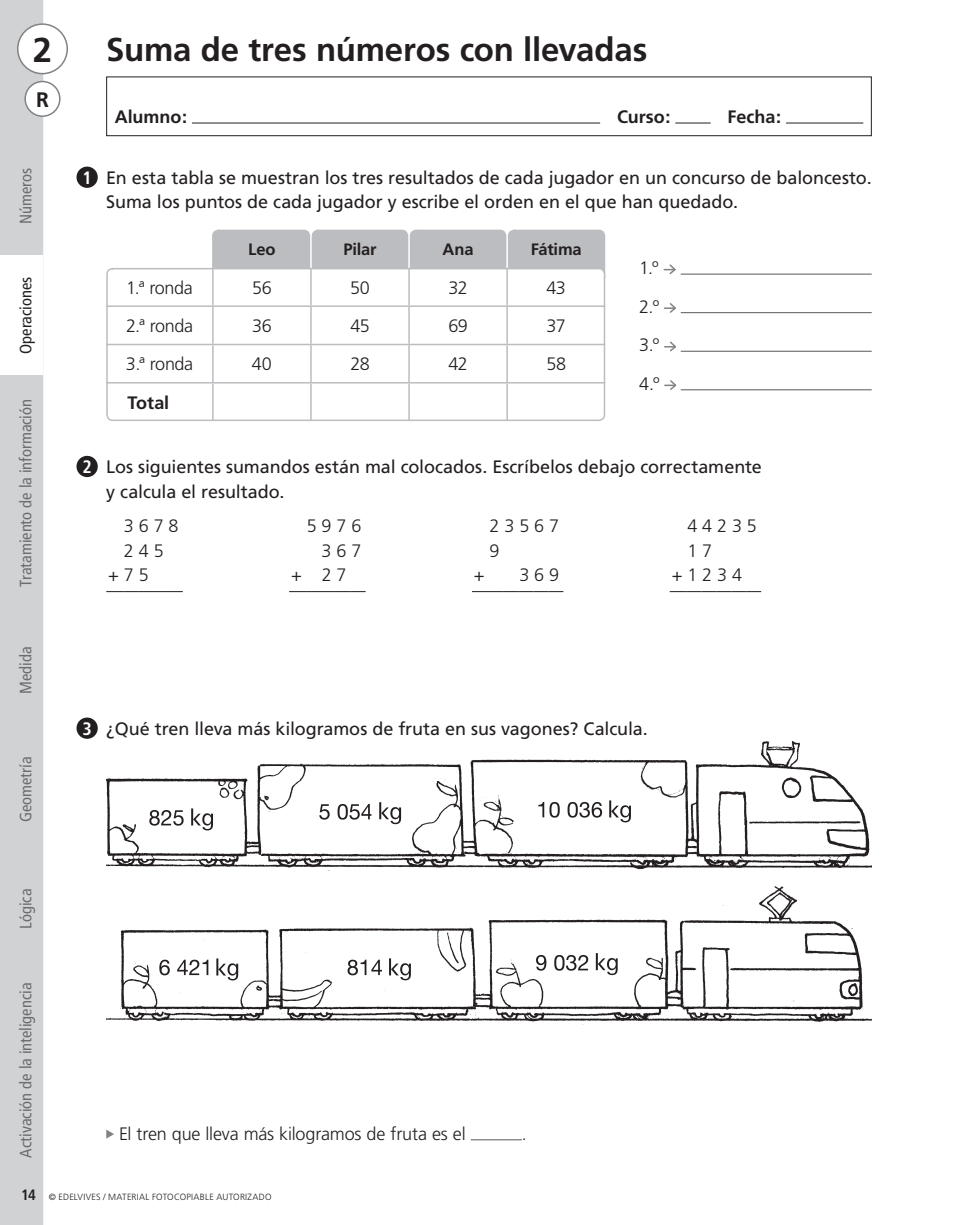
<style>
.page{position:relative;width:978px;height:1225px;background:#fff}
.page>*{position:absolute;margin:0;border:0;box-sizing:border-box;transform-origin:0 0}
.t1{font:700 34.5px "Frutiger";color:#231f20}
.t2{font:700 33px "Frutiger";letter-spacing:-.005em;color:#231f20}
.t3{font:700 21px "Frutiger";color:#231f20}
.t4{font:18px/24.8px "Frutiger";letter-spacing:-.005em;color:#231f20}
.t5{font:300 18px/38.5px "Frutiger";letter-spacing:-.01em;color:#231f20;text-align:justify}
.t6{font:700 18px "Frutiger";letter-spacing:-.005em;color:#231f20}
.t7{font:700 condensed 18px "Frutiger";color:#fff}
.t8{font:condensed 16.5px "Frutiger";color:#6c6d70}
.t9{font:700 16.5px "Frutiger";letter-spacing:-.01em;color:#231f20}
.t10{font:condensed 16.5px "Frutiger";color:#231f20}
.t11{font:300 9px "Frutiger";letter-spacing:.03em;color:#231f20}
.s1{font-weight:700;font-stretch:condensed;color:#fff}
.s2{font-weight:700;font-stretch:condensed;font-size:15px}
</style>
<div class="page">
<hr style="left:42px;top:0;width:1px;height:1224px;background:#d1d2d4">
<div style="left:0;top:0;width:42px;height:1224px;background:#d1d2d4"></div>
<div style="left:18px;top:24px;width:49px;height:50px;background:#fff;border-radius:50%"></div>
<div style="left:17px;top:23px;width:51px;height:51px;border:2px solid #808285;border-radius:50%"></div>
<div style="left:25px;top:82px;width:35px;height:34px;background:#fff;border-radius:50%"></div>
<div style="left:24px;top:81px;width:37px;height:36px;border:2px solid #808285;border-radius:50%"></div>
<div style="left:106px;top:76px;width:766px;height:60px;border:1px solid #231f20"></div>
<div style="left:0;top:256px;width:42px;height:119px;background:#fff"></div>
<hr style="left:192px;top:123px;width:408px;height:1px;background:#231f20">
<hr style="left:676px;top:123px;width:34px;height:1px;background:#231f20">
<hr style="left:786px;top:123px;width:77px;height:1px;background:#231f20">
<div style="left:76px;top:167px;width:22px;height:21px;background:#231f20;border-radius:50%"></div>
<div style="left:213px;top:230px;width:96px;height:53px;background:#bcbdc0;border-radius:6px"></div>
<div style="left:212px;top:230px;width:98px;height:54px;border:2px solid #bcbdc0;border-radius:6px"></div>
<div style="left:312px;top:230px;width:96px;height:53px;background:#bcbdc0;border-radius:6px"></div>
<div style="left:312px;top:230px;width:96px;height:54px;border:2px solid #bcbdc0;border-radius:6px"></div>
<div style="left:411px;top:230px;width:95px;height:53px;background:#bcbdc0;border-radius:6px"></div>
<div style="left:410px;top:230px;width:96px;height:54px;border:2px solid #bcbdc0;border-radius:6px"></div>
<div style="left:509px;top:230px;width:95px;height:53px;background:#bcbdc0;border-radius:6px"></div>
<div style="left:508px;top:230px;width:97px;height:54px;border:2px solid #bcbdc0;border-radius:6px"></div>
<div style="left:107px;top:269px;width:497px;height:151px;background:#fff;border-radius:6px"></div>
<div style="left:106px;top:268px;width:499px;height:153px;border:2px solid #bcbdc0;border-radius:6px"></div>
<hr style="left:212px;top:268px;width:2px;height:37px;background:#bcbdc0">
<hr style="left:310px;top:268px;width:2px;height:37px;background:#bcbdc0">
<hr style="left:408px;top:268px;width:2px;height:37px;background:#bcbdc0">
<hr style="left:506px;top:268px;width:2px;height:37px;background:#bcbdc0">
<hr style="left:212px;top:307px;width:2px;height:37px;background:#bcbdc0">
<hr style="left:310px;top:307px;width:2px;height:37px;background:#bcbdc0">
<hr style="left:408px;top:307px;width:2px;height:37px;background:#bcbdc0">
<hr style="left:506px;top:307px;width:2px;height:37px;background:#bcbdc0">
<hr style="left:212px;top:345px;width:2px;height:37px;background:#bcbdc0">
<hr style="left:310px;top:345px;width:2px;height:37px;background:#bcbdc0">
<hr style="left:408px;top:345px;width:2px;height:37px;background:#bcbdc0">
<hr style="left:506px;top:345px;width:2px;height:37px;background:#bcbdc0">
<hr style="left:212px;top:383px;width:2px;height:38px;background:#bcbdc0">
<hr style="left:310px;top:383px;width:2px;height:38px;background:#bcbdc0">
<hr style="left:408px;top:383px;width:2px;height:38px;background:#bcbdc0">
<hr style="left:506px;top:383px;width:2px;height:38px;background:#bcbdc0">
<hr style="left:106px;top:305px;width:107px;height:2px;background:#bcbdc0">
<hr style="left:213px;top:305px;width:98px;height:2px;background:#bcbdc0">
<hr style="left:311px;top:305px;width:98px;height:2px;background:#bcbdc0">
<hr style="left:409px;top:305px;width:98px;height:2px;background:#bcbdc0">
<hr style="left:507px;top:305px;width:98px;height:2px;background:#bcbdc0">
<hr style="left:106px;top:344px;width:107px;height:1px;background:#bcbdc0">
<hr style="left:213px;top:344px;width:98px;height:1px;background:#bcbdc0">
<hr style="left:311px;top:344px;width:98px;height:1px;background:#bcbdc0">
<hr style="left:409px;top:344px;width:98px;height:1px;background:#bcbdc0">
<hr style="left:507px;top:344px;width:98px;height:1px;background:#bcbdc0">
<hr style="left:106px;top:382px;width:107px;height:1px;background:#bcbdc0">
<hr style="left:213px;top:382px;width:98px;height:1px;background:#bcbdc0">
<hr style="left:311px;top:382px;width:98px;height:1px;background:#bcbdc0">
<hr style="left:409px;top:382px;width:98px;height:1px;background:#bcbdc0">
<hr style="left:507px;top:382px;width:98px;height:1px;background:#bcbdc0">
<div style="left:76px;top:717px;width:22px;height:22px;background:#231f20;border-radius:50%"></div>
<img style="left:106px;top:741px;width:766px;height:281px">
<svg style="left:664px;top:264px;width:12px;height:11px"></svg>
<hr style="left:681px;top:274px;width:191px;height:1px;background:#57585a">
<svg style="left:665px;top:303px;width:11px;height:10px"></svg>
<hr style="left:681px;top:312px;width:191px;height:1px;background:#57585a">
<svg style="left:665px;top:341px;width:11px;height:11px"></svg>
<hr style="left:681px;top:351px;width:191px;height:1px;background:#57585a">
<svg style="left:665px;top:380px;width:12px;height:10px"></svg>
<hr style="left:681px;top:389px;width:191px;height:1px;background:#57585a">
<div style="left:76px;top:456px;width:22px;height:21px;background:#231f20;border-radius:50%"></div>
<svg style="left:106px;top:591px;width:77px;height:1px"></svg>
<svg style="left:289px;top:591px;width:77px;height:1px"></svg>
<svg style="left:472px;top:591px;width:91px;height:1px"></svg>
<svg style="left:670px;top:591px;width:91px;height:1px"></svg>
<svg style="left:106px;top:1129px;width:8px;height:9px"></svg>
<hr style="left:471px;top:1139px;width:51px;height:1px;background:#57585a">
<h1 class="t1" style="left:33px;top:30px;width:21px">2</h1>
<h2 class="t2" style="left:106px;top:30px;width:543px">Suma de tres números con llevadas</h2>
<p class="t3" style="left:36px;top:87px;width:14px">R</p>
<p class="t8" style="left:16px;top:224px;width:58px;rotate:-90deg">Números</p>
<p class="t10" style="left:16px;top:354px;width:79px;rotate:-90deg">Operaciones</p>
<p class="t8" style="left:16px;top:586px;width:189px;rotate:-90deg">Tratamiento de la información</p>
<p class="t8" style="left:16px;top:694px;width:49px;rotate:-90deg">Medida</p>
<p class="t8" style="left:16px;top:822px;width:67px;rotate:-90deg">Geometría</p>
<p class="t8" style="left:16px;top:929px;width:42px;rotate:-90deg">Lógica</p>
<p class="t6" style="left:115px;top:106px;width:74px">Alumno:</p>
<p class="t6" style="left:617px;top:106px;width:55px">Curso:</p>
<p class="t6" style="left:727px;top:106px;width:55px">Fecha:</p>
<p class="t7" style="left:82px;top:167px;width:11px">1</p>
<p class="t4" style="left:106px;top:165px;width:767px">En esta tabla se muestran los tres resultados de cada jugador en un concurso de baloncesto.<br>Suma los puntos de cada jugador y escribe el orden en el que han quedado.</p>
<p class="t9" style="left:248px;top:239px;width:29px">Leo</p>
<p class="t9" style="left:343px;top:239px;width:35px">Pilar</p>
<p class="t9" style="left:443px;top:239px;width:32px">Ana</p>
<p class="t9" style="left:531px;top:239px;width:52px">Fátima</p>
<p class="t5" style="left:126px;top:268px;width:68px">1.ª ronda</p>
<p class="t5" style="left:252px;top:268px;width:21px">56</p>
<p class="t5" style="left:350px;top:268px;width:21px">50</p>
<p class="t5" style="left:448px;top:268px;width:21px">32</p>
<p class="t5" style="left:546px;top:268px;width:21px">43</p>
<p class="t5" style="left:126px;top:307px;width:69px">2.ª ronda</p>
<p class="t5" style="left:252px;top:307px;width:21px">36</p>
<p class="t5" style="left:350px;top:307px;width:21px">45</p>
<p class="t5" style="left:448px;top:307px;width:21px">69</p>
<p class="t5" style="left:547px;top:307px;width:21px">37</p>
<p class="t5" style="left:126px;top:345px;width:69px">3.ª ronda</p>
<p class="t5" style="left:252px;top:345px;width:22px">40</p>
<p class="t5" style="left:350px;top:345px;width:21px">28</p>
<p class="t5" style="left:448px;top:345px;width:21px">42</p>
<p class="t5" style="left:546px;top:345px;width:21px">58</p>
<p class="t6" style="left:128px;top:392px;width:43px">Total</p>
<p class="t5" style="left:639px;top:249px;width:22px">1.º 2.º 3.º 4.º</p>
<p class="t7" style="left:82px;top:456px;width:11px">2</p>
<p class="t4" style="left:106px;top:454px;width:657px">Los siguientes sumandos están mal colocados. Escríbelos debajo correctamente y calcula el resultado.</p>
<p class="t5" style="left:124px;top:507px;width:56px">3678</p>
<p class="t5" style="left:124px;top:531px;width:41px">245</p>
<p class="t5" style="left:108px;top:555px;width:42px">+75</p>
<p class="t5" style="left:307px;top:507px;width:56px">5976</p>
<p class="t5" style="left:322px;top:531px;width:41px">367</p>
<p class="t5" style="left:291px;top:555px;width:57px">+ 27</p>
<p class="t5" style="left:490px;top:514px;width:71px;line-height:24.3px">23567<br>9</p>
<p class="t5" style="left:474px;top:555px;width:12px">+</p>
<p class="t5" style="left:519px;top:555px;width:41px">369</p>
<p class="t5" style="left:687px;top:507px;width:71px">44235</p>
<p class="t5" style="left:687px;top:531px;width:26px">1 7</p>
<p class="t5" style="left:672px;top:555px;width:72px">+1234</p>
<p class="t4" style="left:82px;top:716px;width:567px"><span class="s1">3</span> ¿Qué tren lleva más kilogramos de fruta en sus vagones? Calcula.</p>
<p class="t8" style="left:16px;top:1157px;width:176px;rotate:-90deg">Activación de la inteligencia</p>
<p class="t11" style="left:21px;top:1191px;width:252px"><span class="s2">14</span> © EDELVIVES / MATERIAL FOTOCOPIABLE AUTORIZADO</p>
<p class="t5" style="left:119px;top:1114px;width:348px">El tren que lleva más kilogramos de fruta es el</p>
<p class="t5" style="left:522px;top:1114px;width:7px">.</p>
</div>
